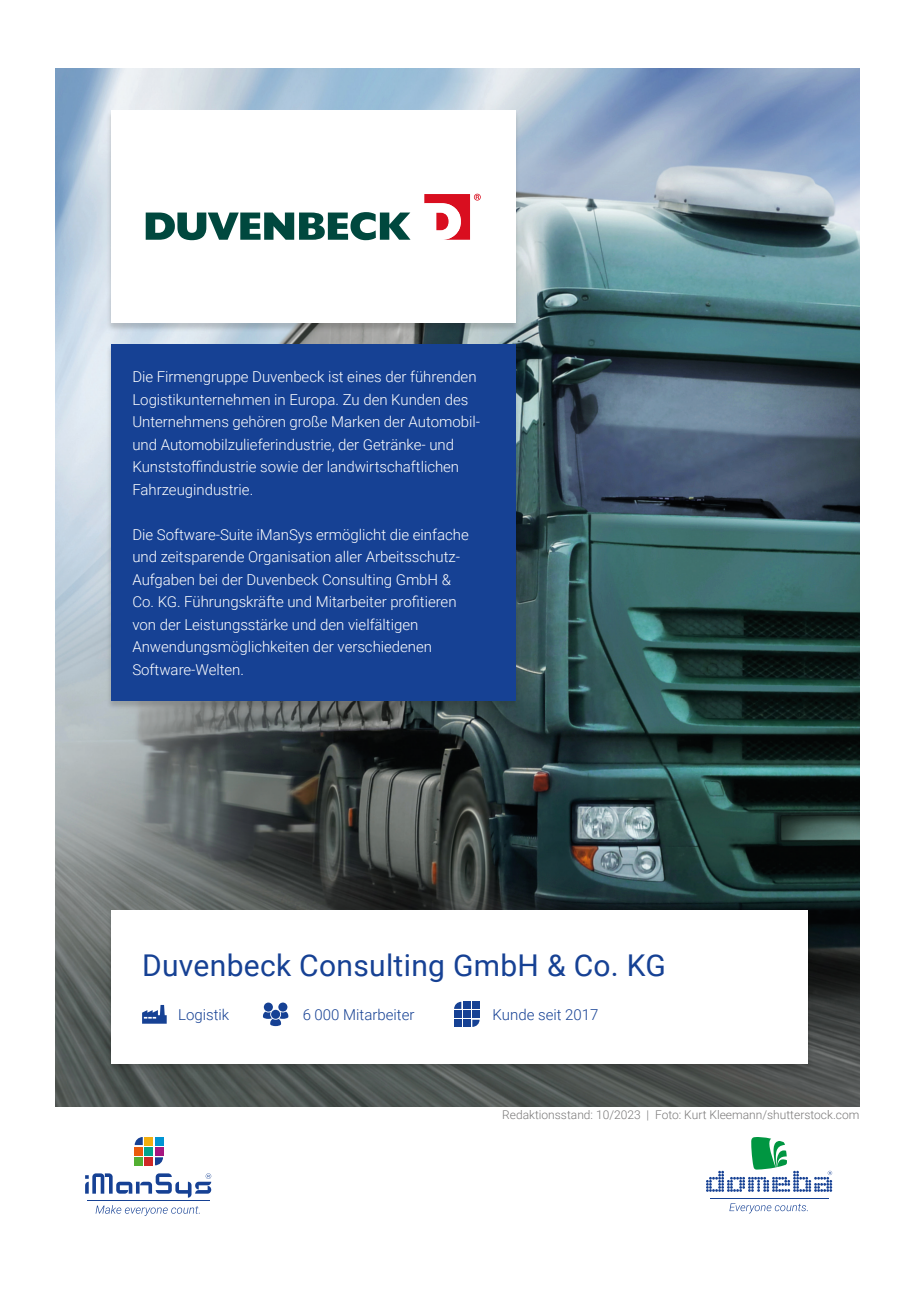
<style>
.page{position:relative;width:919px;height:1289px;background:#fff}
.page>*{position:absolute;margin:0;border:0;box-sizing:border-box;transform-origin:0 0}
.t1{font:30px "Roboto";letter-spacing:.01em;color:#164194}
.t2{font:300 15px/22.5px "Roboto";color:#fff}
.t3{font:300 15px "Roboto";color:#164194}
.t4{font:300 12px "Roboto";color:#7a7979}
</style>
<div class="page">
<img style="left:55px;top:68px;width:804px;height:1038px">
<div style="left:106px;top:910px;width:706px;height:162px;background:#1d1d1b;opacity:.2"></div>
<div style="left:111px;top:910px;width:697px;height:153px;background:#fff"></div>
<svg style="left:142px;top:1004px;width:25px;height:19px"></svg>
<svg style="left:454px;top:1001px;width:7px;height:7px"></svg>
<svg style="left:472px;top:1019px;width:7px;height:7px"></svg>
<div style="left:472px;top:1001px;width:7px;height:7px;background:#164194"></div>
<div style="left:472px;top:1010px;width:7px;height:7px;background:#164194"></div>
<div style="left:463px;top:1001px;width:7px;height:7px;background:#164194"></div>
<div style="left:463px;top:1019px;width:7px;height:7px;background:#164194"></div>
<div style="left:454px;top:1019px;width:7px;height:7px;background:#164194"></div>
<div style="left:463px;top:1010px;width:7px;height:7px;background:#164194"></div>
<div style="left:454px;top:1010px;width:7px;height:7px;background:#164194"></div>
<div style="left:278px;top:1002px;width:9px;height:9px;background:#164194;border-radius:50%"></div>
<div style="left:264px;top:1002px;width:9px;height:9px;background:#164194;border-radius:50%"></div>
<svg style="left:263px;top:1011px;width:25px;height:15px"></svg>
<div style="left:271px;top:1009px;width:9px;height:9px;background:#164194;border-radius:50%"></div>
<div style="left:106px;top:344px;width:413px;height:366px;background:#1d1d1b;opacity:.2"></div>
<div style="left:111px;top:344px;width:404px;height:357px;background:#164194"></div>
<div style="left:106px;top:110px;width:413px;height:222px;background:#1d1d1b;opacity:.2"></div>
<div style="left:111px;top:111px;width:404px;height:212px;background:#fff"></div>
<svg style="left:96px;top:1205px;width:104px;height:10px"></svg>
<svg style="left:135px;top:1137px;width:8px;height:7px"></svg>
<svg style="left:155px;top:1157px;width:8px;height:8px"></svg>
<div style="left:155px;top:1136px;width:8px;height:8px;background:#0095d4"></div>
<div style="left:155px;top:1147px;width:8px;height:8px;background:#a71680"></div>
<div style="left:145px;top:1136px;width:8px;height:8px;background:#f1ae0f"></div>
<div style="left:145px;top:1157px;width:8px;height:8px;background:#cf2927"></div>
<div style="left:135px;top:1157px;width:8px;height:8px;background:#53af32"></div>
<div style="left:145px;top:1147px;width:8px;height:8px;background:#00a58c"></div>
<div style="left:135px;top:1147px;width:8px;height:8px;background:#ea5b0c"></div>
<svg style="left:85px;top:1173px;width:126px;height:24px"></svg>
<hr style="left:87px;top:1200px;width:122px;height:1px;background:#164194">
<hr style="left:709px;top:1198px;width:119px;height:1px;background:#164194">
<svg style="left:706px;top:1137px;width:126px;height:54px"></svg>
<svg style="left:729px;top:1203px;width:78px;height:10px"></svg>
<svg style="left:424px;top:194px;width:56px;height:46px"></svg>
<svg style="left:146px;top:212px;width:264px;height:28px"></svg>
<p class="t2" style="left:132px;top:365px;width:349px">Die Firmengruppe Duvenbeck ist eines der führenden Logistikunternehmen in Europa. Zu den Kunden des Unternehmens gehören große Marken der Automobil&shy;und Automobilzulieferindustrie, der Getränke- und Kunststoffindustrie sowie der landwirtschaftlichen Fahrzeugindustrie.</p>
<p class="t2" style="left:132px;top:522px;width:338px">Die Software-Suite iManSys ermöglicht die einfache und zeitsparende Organisation aller Arbeitsschutz-Aufgaben bei der Duvenbeck Consulting GmbH &amp; Co. KG. Führungskräfte und Mitarbeiter profitieren von der Leistungsstärke und den vielfältigen Anwendungsmöglichkeiten der verschiedenen Software-Welten.</p>
<p class="t1" style="left:142px;top:944px;width:525px">Duvenbeck Consulting GmbH &amp; Co. KG</p>
<p class="t3" style="left:178px;top:1003px;width:53px">Logistik</p>
<p class="t3" style="left:302px;top:1003px;width:113px">6 000 Mitarbeiter</p>
<p class="t3" style="left:492px;top:1003px;width:107px">Kunde seit 2017</p>
<p class="t4" style="left:502px;top:1106px;width:359px">Redaktionsstand: 10/2023 | Foto: Kurt Kleemann/shutterstock.com</p>
</div>
